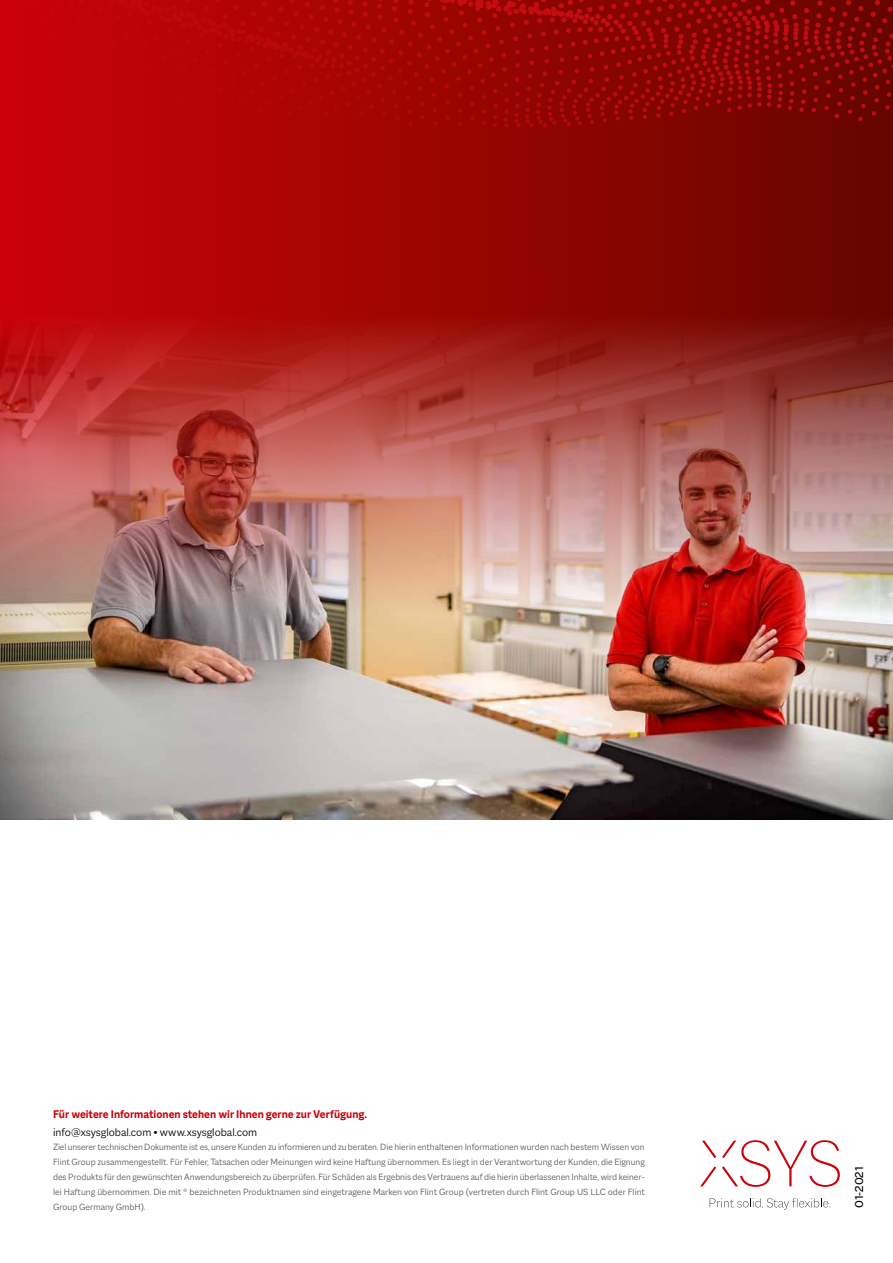
<style>
.page{position:relative;width:893px;height:1263px;background:#fff}
.page>*{position:absolute;margin:0;border:0;box-sizing:border-box;transform-origin:0 0}
.t1{font:12.3px "Macklin Sans";letter-spacing:-.01em;color:#000}
.t2{font:700 12px "Macklin Sans";color:#cb0008}
.t3{font:300 12px "Macklin Sans";color:#000}
.t4{font:300 9.75px/15px "Macklin Sans";color:#555756;text-align:justify}
</style>
<div class="page">
<img style="left:0;top:697px;width:893px;height:122px">
<div style="left:0;top:0;width:893px;height:268px;background:linear-gradient(to right,#cc0305,#670600)"></div>
<svg style="left:0;top:0;width:893px;height:128px;background:#9e0503"></svg>
<img style="left:0;top:267px;width:893px;height:430px">
<svg style="left:710px;top:1198px;width:121px;height:12px"></svg>
<svg style="left:702px;top:1141px;width:14px;height:17px"></svg>
<svg style="left:700px;top:1166px;width:16px;height:20px"></svg>
<svg style="left:722px;top:1140px;width:118px;height:47px"></svg>
<p class="t2" style="left:53px;top:1107px;width:316px">Für weitere Informationen stehen wir Ihnen gerne zur Verfügung.</p>
<p class="t3" style="left:53px;top:1125px;width:206px">info@xsysglobal.com • www.xsysglobal.com</p>
<p class="t4" style="left:53px;top:1139px;width:593px">Ziel unserer technischen Dokumente ist es, unsere Kunden zu informieren und zu beraten. Die hierin enthaltenen Informationen wurden nach bestem Wissen von Flint Group zusammengestellt. Für Fehler, Tatsachen oder Meinungen wird keine Haftung übernommen. Es liegt in der Verantwortung der Kunden, die Eignung des Produkts für den gewünschten Anwendungsbereich zu überprüfen. Für Schäden als Ergebnis des Vertrauens auf die hierin überlassenen Inhalte, wird keiner&shy;lei Haftung übernommen. Die mit ® bezeichneten Produktnamen sind eingetragene Marken von Flint Group (vertreten durch Flint Group US LLC oder Flint Group Germany GmbH).</p>
<p class="t1" style="left:852px;top:1208px;width:42px;rotate:-90deg">01-2021</p>
</div>
